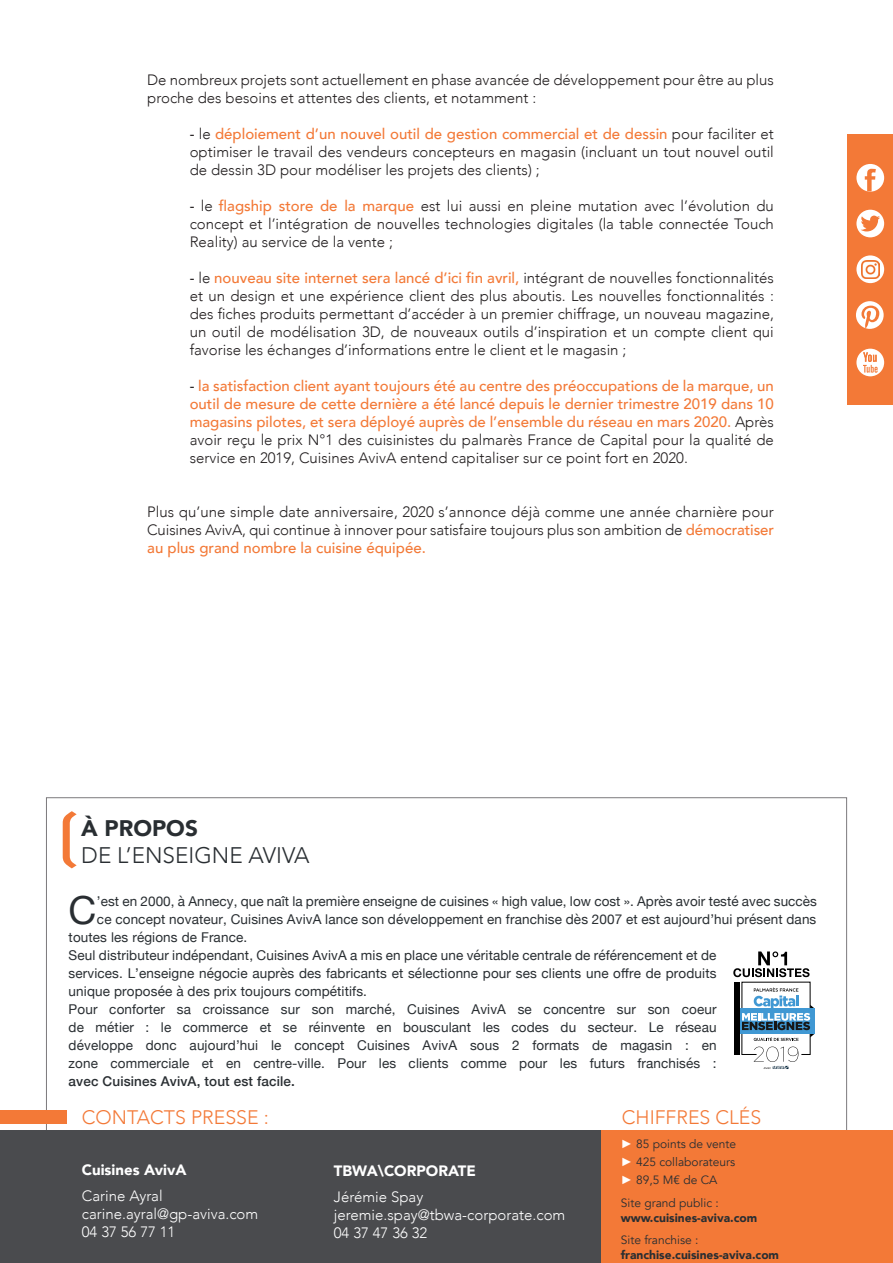
<style>
.page{position:relative;width:893px;height:1263px;background:#fff}
.page>*{position:absolute;margin:0;border:0;box-sizing:border-box;transform-origin:0 0}
.texte{font:38.7px "Helvetica Neue";color:#292e32}
.t1{font:300 22.5px/27px "Avenir";color:#292e32}
.t2{font:300 19.5px "Avenir";color:#f37937}
.t3{font:300 15px/18px "Avenir";color:#231f20;text-align:justify}
.t4{font:500 15px/18px "Avenir";color:#f37937;text-align:justify}
.t5{font:300 15px/18px "Avenir";color:#fff}
.t6{font:900 15px "Avenir";color:#fff}
.texte-2{font:13.5px/18px "Helvetica Neue";letter-spacing:.01em;color:#292e32;text-align:justify}
.texte-3{font:12px "Avenir";color:#292e32}
.texte-4{font:900 12px "Avenir";color:#292e32}
.s1{font-weight:500}
.s2{font-weight:500;color:#f37937}
.s3{color:#231f20}
.s4{font-weight:300;color:#231f20}
.s5{font-weight:900}
.s6{font-family:"Arial";color:#fff}
</style>
<div class="page">
<div style="left:847px;top:134px;width:46px;height:271px;background:#f37937"></div>
<svg style="left:856px;top:255px;width:28px;height:28px"></svg>
<div style="left:0;top:1110px;width:67px;height:13px;background:#f37937"></div>
<div style="left:0;top:1130px;width:893px;height:133px;background:#4a4b4e"></div>
<div style="left:602px;top:1130px;width:291px;height:133px;background:#f37937"></div>
<svg style="left:63px;top:811px;width:14px;height:57px"></svg>
<div style="left:856px;top:164px;width:28px;height:28px;background:#fff;border-radius:50%"></div>
<svg style="left:865px;top:169px;width:11px;height:22px"></svg>
<div style="left:856px;top:210px;width:28px;height:27px;background:#fff;border-radius:50%"></div>
<svg style="left:861px;top:216px;width:19px;height:15px"></svg>
<div style="left:856px;top:349px;width:28px;height:27px;background:#fff;border-radius:50%"></div>
<svg style="left:863px;top:352px;width:15px;height:21px"></svg>
<img style="left:861px;top:260px;width:18px;height:18px">
<svg style="left:856px;top:301px;width:28px;height:28px"></svg>
<svg style="left:861px;top:306px;width:18px;height:23px"></svg>
<svg style="left:733px;top:951px;width:82px;height:118px"></svg>
<div style="left:734px;top:982px;width:5px;height:72px;background:#000"></div>
<p class="t3" style="left:147px;top:71px;width:628px">De nombreux projets sont actuellement en phase avancée de développement pour être au plus proche des besoins et attentes des clients, et notamment :</p>
<p class="t3" style="left:190px;top:125px;width:586px"><span class="s1">-</span> le <span class="s2">déploiement d’un nouvel outil de gestion commercial et de dessin</span> pour faciliter et optimiser le travail des vendeurs concepteurs en magasin (incluant un tout nouvel outil de dessin 3D pour modéliser les projets des clients) ;</p>
<p class="t3" style="left:190px;top:197px;width:586px"><span class="s1">-</span> le <span class="s2">flagship store de la marque</span> est lui aussi en pleine mutation avec l’évolution du concept et l’intégration de nouvelles technologies digitales (la table connectée Touch Reality) au service de la vente ;</p>
<p class="t3" style="left:190px;top:269px;width:586px"><span class="s1">-</span> le <span class="s2">nouveau site internet sera lancé d’ici fin avril,</span> intégrant de nouvelles fonctionnalités et un design et une expérience client des plus aboutis. Les nouvelles fonctionnalités : des fiches produits permettant d’accéder à un premier chiffrage, un nouveau magazine, un outil de modélisation 3D, de nouveaux outils d’inspiration et un compte client qui favorise les échanges d’informations entre le client et le magasin ;</p>
<p class="t4" style="left:190px;top:376px;width:586px"><span class="s3">-</span> la satisfaction client ayant toujours été au centre des préoccupations de la marque, un outil de mesure de cette dernière a été lancé depuis le dernier trimestre 2019 dans 10 magasins pilotes, et sera déployé auprès de l’ensemble du réseau en mars 2020. <span class="s4">Après avoir reçu le prix N°1 des cuisinistes du palmarès France de Capital pour la qualité de service en 2019, Cuisines AvivA entend capitaliser sur ce point fort en 2020.</span></p>
<p class="t3" style="left:147px;top:503px;width:628px">Plus qu’une simple date anniversaire, 2020 s’annonce déjà comme une année charnière pour Cuisines AvivA, qui continue à innover pour satisfaire toujours plus son ambition de <span class="s2">démocratiser au plus grand nombre la cuisine équipée.</span></p>
<p class="t1" style="left:81px;top:815px;width:230px"><span class="s5">À PROPOS<br></span>DE L’ENSEIGNE AVIVA</p>
<p class="texte" style="left:69px;top:882px;width:29px">C</p>
<p class="texte-2" style="left:97px;top:893px;width:721px">’est en 2000, à Annecy, que naît la première enseigne de cuisines « high value, low cost ». Après avoir testé avec succès</p>
<p class="texte-2" style="left:97px;top:911px;width:721px">ce concept novateur, Cuisines AvivA lance son développement en franchise dès 2007 et est aujourd’hui présent dans</p>
<p class="texte-2" style="left:69px;top:929px;width:180px">toutes les régions de France.</p>
<p class="texte-2" style="left:69px;top:947px;width:649px">Seul distributeur indépendant, Cuisines AvivA a mis en place une véritable centrale de référencement et de services. L’enseigne négocie auprès des fabricants et sélectionne pour ses clients une offre de produits unique proposée à des prix toujours compétitifs.</p>
<p class="texte-2" style="left:69px;top:1001px;width:649px">Pour conforter sa croissance sur son marché, Cuisines AvivA se concentre sur son coeur de métier : le commerce et se réinvente en bousculant les codes du secteur. Le réseau développe donc aujourd’hui le concept Cuisines AvivA sous 2 formats de magasin : en zone commerciale et en centre-ville. Pour les clients comme pour les futurs franchisés : <span class="s1">avec Cuisines AvivA, tout est facile.</span></p>
<p class="t2" style="left:82px;top:1105px;width:188px">CONTACTS PRESSE :</p>
<p class="t2" style="left:622px;top:1105px;width:141px">CHIFFRES CLÉS</p>
<p class="t6" style="left:82px;top:1157px;width:106px">Cuisines AvivA</p>
<p class="t5" style="left:82px;top:1187px;width:82px">Carine Ayral</p>
<p class="t5" style="left:82px;top:1205px;width:178px">carine.ayral@gp-aviva.com<br>04 37 56 77 11</p>
<p class="t6" style="left:334px;top:1158px;width:144px">TBWA\CORPORATE</p>
<p class="t5" style="left:334px;top:1188px;width:91px">Jérémie Spay</p>
<p class="t5" style="left:334px;top:1206px;width:233px">jeremie.spay@tbwa-corporate.com<br>04 37 47 36 32</p>
<p class="texte-3" style="left:621px;top:1137px;width:117px"><span class="s6">►</span> 85 points de vente</p>
<p class="texte-3" style="left:621px;top:1155px;width:116px"><span class="s6">►</span> 425 collaborateurs</p>
<p class="texte-3" style="left:621px;top:1173px;width:98px"><span class="s6">►</span> 89,5 M€ de CA</p>
<p class="texte-3" style="left:621px;top:1195px;width:99px">Site grand public :</p>
<p class="texte-4" style="left:621px;top:1207px;width:138px">www.cuisines-aviva.com</p>
<p class="texte-3" style="left:621px;top:1233px;width:79px">Site franchise :</p>
<p class="texte-4" style="left:621px;top:1244px;width:160px">franchise.cuisines-aviva.com</p>
</div>
